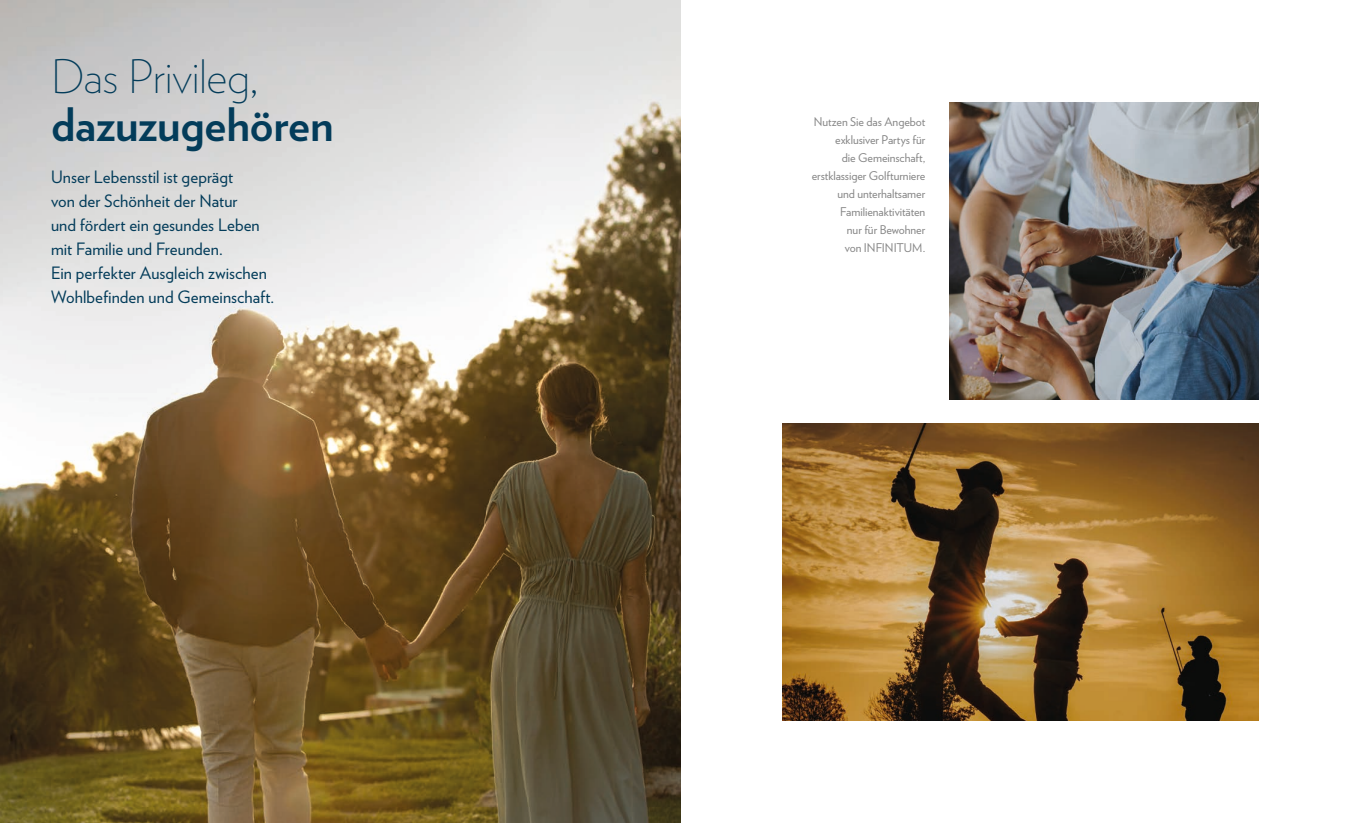
<style>
.page{position:relative;width:1361px;height:823px;background:#fff}
.page>*{position:absolute;margin:0;border:0;box-sizing:border-box;transform-origin:0 0}
.TÍTOLS_-_Arena{font:700 46px/48px "Verlag";letter-spacing:-.005em;color:#033c5a}
.TEXT_CORREGUT_-_17_pt{font:17px/24px "Verlag";letter-spacing:.005em;color:#033c5a}
.TEXT_CORREGUT_-_12pt{font:12px/18px "Verlag";letter-spacing:-.005em;color:#878787;text-align:right}
.s1{font-weight:200}
</style>
<div class="page">
<img style="left:0;top:0;width:680px;height:822px">
<img style="left:949px;top:102px;width:310px;height:297px">
<img style="left:782px;top:423px;width:477px;height:297px">
<p class="TÍTOLS_-_Arena" style="left:51px;top:50px;width:284px"><span class="s1">Das Privileg, </span>dazuzugehören</p>
<p class="TEXT_CORREGUT_-_17_pt" style="left:51px;top:164px;width:225px">Unser Lebensstil ist geprägt<br>von der Schönheit der Natur<br>und fördert ein gesundes Leben mit Familie und Freunden.<br>Ein perfekter Ausgleich zwischen<br>Wohlbefinden und Gemeinschaft.</p>
<p class="TEXT_CORREGUT_-_12pt" style="left:811px;top:112px;width:115px">Nutzen Sie das Angebot exklusiver Partys für<br>die Gemeinschaft, erstklassiger Golfturniere und unterhaltsamer<br>Familienaktivitäten<br>nur für Bewohner<br>von INFINITUM.</p>
</div>
